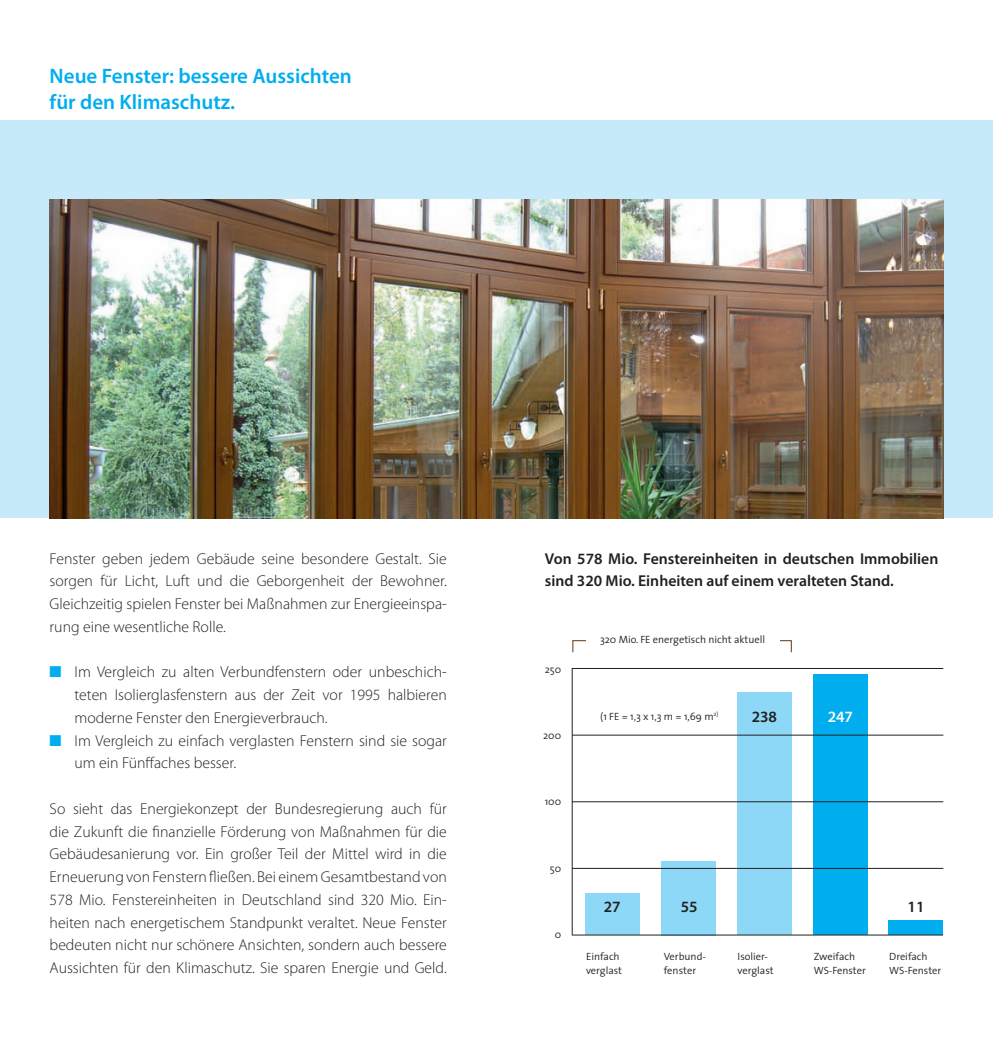
<style>
.page{position:relative;width:993px;height:1042px;background:#fff}
.page>*{position:absolute;margin:0;border:0;box-sizing:border-box;transform-origin:0 0}
.t1{font:600 21px/25.2px "Myriad Pro";color:#00aeef}
.t2{font:300 15.75px/22.8px "Myriad Pro";color:#231f20;text-align:justify}
.t3{font:600 15.75px/22.8px "Myriad Pro";color:#231f20}
.t4{font:600 15.75px "Myriad Pro";color:#fff}
.t5{font:300 10.5px/14px "The Sans";color:#231f20}
.s1{color:#00aeef}
</style>
<div class="page">
<div style="left:812px;top:674px;width:55px;height:260px;background:#00aeef"></div>
<div style="left:736px;top:692px;width:55px;height:242px;background:#8dd7f7"></div>
<div style="left:661px;top:861px;width:55px;height:74px;background:#8dd7f7"></div>
<hr style="left:572px;top:868px;width:371px;height:1px;background:#231f20">
<div style="left:888px;top:920px;width:54px;height:14px;background:#00aeef"></div>
<div style="left:585px;top:892px;width:55px;height:42px;background:#8dd7f7"></div>
<hr style="left:572px;top:735px;width:371px;height:1px;background:#231f20">
<hr style="left:572px;top:668px;width:371px;height:1px;background:#231f20">
<hr style="left:572px;top:801px;width:371px;height:1px;background:#231f20">
<hr style="left:571px;top:668px;width:1px;height:267px;background:#231f20">
<div style="left:0;top:121px;width:992px;height:397px;background:#c6eafa"></div>
<img style="left:50px;top:200px;width:893px;height:318px">
<div style="left:572px;top:640px;width:219px;height:13px;border:1px solid #603711"></div>
<div style="left:586px;top:636px;width:193px;height:19px;background:#fff"></div>
<hr style="left:572px;top:934px;width:370px;height:1px;background:#231f20">
<h1 class="t1" style="left:50px;top:63px;width:304px">Neue Fenster: bessere Aussichten für den Klimaschutz.</h1>
<p class="t2" style="left:50px;top:547px;width:398px">Fenster geben jedem Gebäude seine besondere Gestalt. Sie sorgen für Licht, Luft und die Geborgenheit der Bewohner.<br>Gleichzeitig spielen Fenster bei Maßnahmen zur Energieeinspa&shy;rung eine wesentliche Rolle.</p>
<p class="t2" style="left:74px;top:661px;width:374px;text-indent:-25px"><span class="s1">■</span> Im Vergleich zu alten Verbundfenstern oder unbeschich&shy;teten Isolierglasfenstern aus der Zeit vor 1995 halbieren moderne Fenster den Energieverbrauch.</p>
<p class="t2" style="left:74px;top:729px;width:374px;text-indent:-25px"><span class="s1">■</span> Im Vergleich zu einfach verglasten Fenstern sind sie sogar um ein Fünffaches besser.</p>
<p class="t2" style="left:50px;top:797px;width:398px">So sieht das Energiekonzept der Bundesregierung auch für die Zukunft die finanzielle Förderung von Maßnahmen für die Gebäudesanierung vor. Ein großer Teil der Mittel wird in die Erneuerung von Fenstern fließen. Bei einem Gesamtbestand von 578 Mio. Fenstereinheiten in Deutschland sind 320 Mio. Ein&shy;heiten nach energetischem Standpunkt veraltet. Neue Fenster bedeuten nicht nur schönere Ansichten, sondern auch bessere Aussichten für den Klimaschutz. Sie sparen Energie und Geld.</p>
<p class="t3" style="left:544px;top:546px;width:395px">Von 578 Mio. Fenstereinheiten in deutschen Immobilien sind 320 Mio. Einheiten auf einem veralteten Stand.</p>
<p class="t5" style="left:544px;top:662px;width:18px">250</p>
<p class="t5" style="left:543px;top:728px;width:19px">200</p>
<p class="t5" style="left:544px;top:794px;width:18px">100</p>
<p class="t5" style="left:549px;top:861px;width:13px">50</p>
<p class="t5" style="left:554px;top:927px;width:8px">0</p>
<p class="t5" style="left:600px;top:632px;width:167px">320 Mio. FE energetisch nicht aktuell</p>
<p class="t5" style="left:600px;top:709px;width:120px">(1 FE = 1,3 x 1,3 m = 1,69 m<sup>2)</sup></p>
<p class="t3" style="left:751px;top:705px;width:27px">238</p>
<p class="t4" style="left:827px;top:707px;width:27px">247</p>
<p class="t3" style="left:603px;top:895px;width:18px">27</p>
<p class="t3" style="left:680px;top:895px;width:18px">55</p>
<p class="t3" style="left:907px;top:895px;width:18px">11</p>
<p class="t5" style="left:586px;top:949px;width:38px">Einfach verglast</p>
<p class="t5" style="left:663px;top:948px;width:44px">Verbund&shy;fenster</p>
<p class="t5" style="left:737px;top:948px;width:38px">Isolier&shy;verglast</p>
<p class="t5" style="left:813px;top:948px;width:53px">Zweifach<br>WS-Fenster</p>
<p class="t5" style="left:888px;top:949px;width:53px">Dreifach<br>WS-Fenster</p>
</div>
